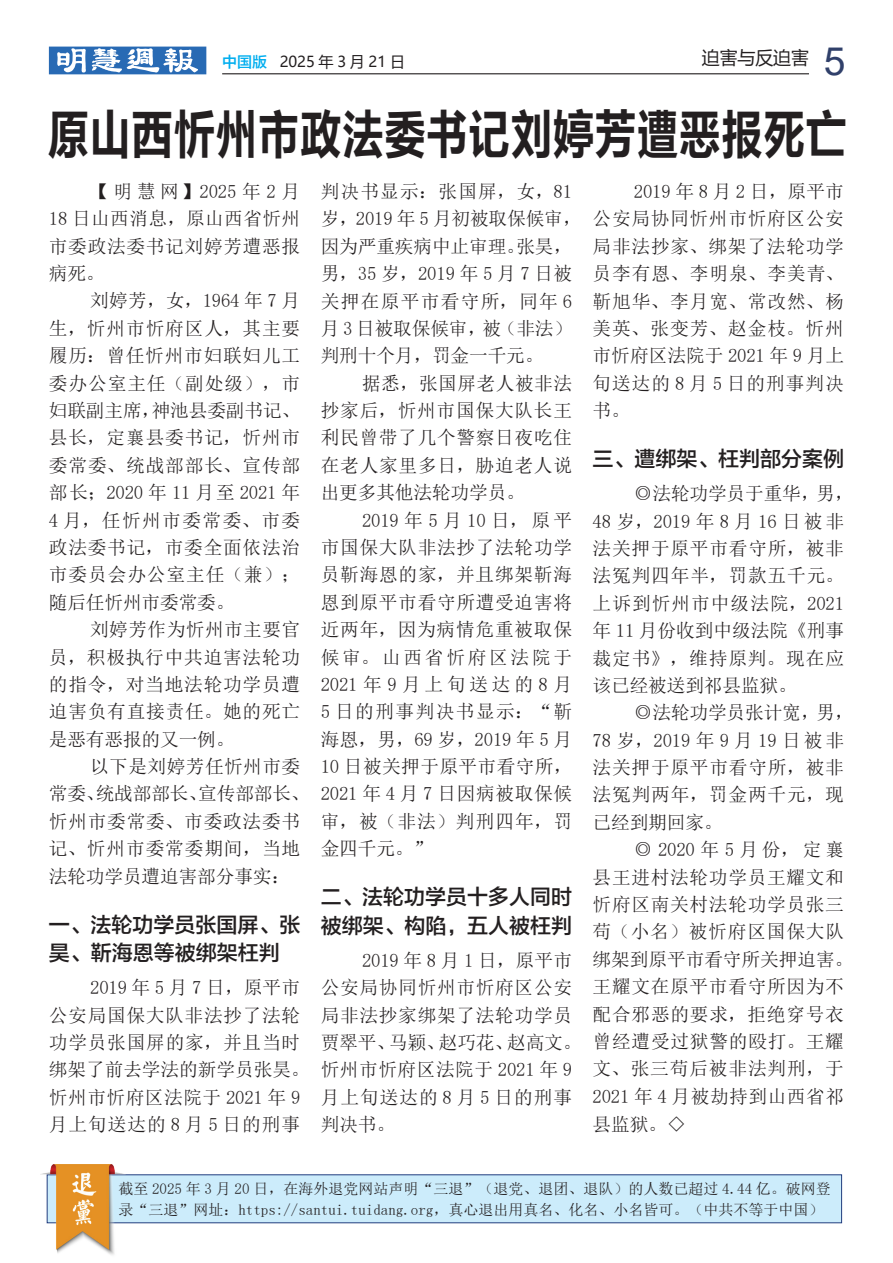
<style>
.page{position:relative;width:893px;height:1263px;background:#fff}
.page>*{position:absolute;margin:0;border:0;box-sizing:border-box;transform-origin:0 0}
.t1{font:54px "FZLTCHK GBK1 0";color:#231f20;scale:.78 1}
.t2{font:39px "Arial";color:#30406a}
.t3{font:21px/28.5px "FZLTZHK GBK1 0";color:#231f20}
.t4{font:18.75px/27.5px "N Sim Sun";letter-spacing:.035em;color:#231f20;text-align:justify}
.t5{font:18.75px/27.5px "N Sim Sun";letter-spacing:-.01em;color:#231f20}
.t6{font:18px "Microsoft Ya Hei";letter-spacing:-.01em;color:#231f20}
.t7{font:15px/21px "Sim Sun";color:#231f20}
.t8{font:15px "Microsoft Ya Hei";color:#231f20}
.s1{font-family:"FZLTZHK GBK1 0";color:#00aeef}
.s2{font-size:19.5px}
</style>
<div class="page">
<hr style="left:222px;top:73px;width:587px;height:1px;background:#231f20">
<svg style="left:49px;top:47px;width:157px;height:27px"></svg>
<div style="left:47px;top:1174px;width:795px;height:49px;background:#ccecfb;border:1px solid #213d7f"></div>
<img style="left:40px;top:1164px;width:85px;height:91px">
<p class="t8" style="left:222px;top:51px;width:184px"><span class="s1">中国版</span> 2025 年 3 月 21 日</p>
<h2 class="t2" style="left:824px;top:34px;width:23px">5</h2>
<p class="t6" style="left:702px;top:46px;width:109px">迫害与反迫害</p>
<h1 class="t1" style="left:47px;top:105px;width:1028px">原山西忻州市政法委书记刘婷芳遭恶报死亡</h1>
<p class="t4" style="left:49px;top:177px;width:253px;text-indent:41px">【明慧网】2025年2月18 日山西消息，原山西省忻州市委政法委书记刘婷芳遭恶报病死。</p>
<p class="t4" style="left:49px;top:287px;width:253px;text-indent:41px">刘婷芳，女，1964 年 7 月生，忻州市忻府区人，其主要履历：曾任忻州市妇联妇儿工委办公室主任（副处级），市妇联副主席，神池县委副书记、县长，定襄县委书记，忻州市委常委、统战部部长、宣传部部长；2020 年 11 月至 2021 年4 月，任忻州市委常委、市委政法委书记，市委全面依法治市委员会办公室主任（兼）；随后任忻州市委常委。</p>
<p class="t4" style="left:49px;top:616px;width:253px;text-indent:41px">刘婷芳作为忻州市主要官员，积极执行中共迫害法轮功的指令，对当地法轮功学员遭迫害负有直接责任。她的死亡是恶有恶报的又一例。</p>
<p class="t4" style="left:49px;top:753px;width:262px;text-align:left;text-indent:41px">以下是刘婷芳任忻州市委常委、统战部部长、宣传部部长、忻州市委常委、市委政法委书记、忻州市委常委期间，当地法轮功学员遭迫害部分事实：</p>
<p class="t3" style="left:49px;top:910px;width:253px">一、法轮功学员张国屏、张昊、靳海恩等被绑架枉判</p>
<p class="t4" style="left:49px;top:974px;width:262px;text-align:left;text-indent:41px">2019 年 5 月 7 日，原平市公安局国保大队非法抄了法轮功学员张国屏的家，并且当时绑架了前去学法的新学员张昊。忻州市忻府区法院于 2021 年 9月上旬送达的 8 月 5 日的刑事</p>
<p class="t5" style="left:321px;top:177px;width:262px">判决书显示：张国屏，女，81岁，2019 年 5 月初被取保候审，因为严重疾病中止审理。张昊，男，35 岁，2019 年 5 月 7 日被关押在原平市看守所，同年 6月 3 日被取保候审，被（非法）判刑十个月，罚金一千元。</p>
<p class="t4" style="left:321px;top:369px;width:253px;text-indent:41px">据悉，张国屏老人被非法抄家后，忻州市国保大队长王利民曾带了几个警察日夜吃住在老人家里多日，胁迫老人说出更多其他法轮功学员。</p>
<p class="t4" style="left:321px;top:506px;width:253px;text-indent:41px">2019 年 5 月 10 日，原平市国保大队非法抄了法轮功学员靳海恩的家，并且绑架靳海恩到原平市看守所遭受迫害将近两年，因为病情危重被取保候审。山西省忻府区法院于2021年9月上旬送达的8月5 日的刑事判决书显示：“靳海恩，男，69 岁，2019 年 5 月10 日被关押于原平市看守所，2021 年 4 月 7 日因病被取保候审，被（非法）判刑四年，罚金四千元。”</p>
<p class="t3" style="left:321px;top:883px;width:253px">二、法轮功学员十多人同时被绑架、构陷，五人被枉判</p>
<p class="t4" style="left:321px;top:946px;width:262px;text-align:left;text-indent:41px">2019 年 8 月 1 日，原平市公安局协同忻州市忻府区公安局非法抄家绑架了法轮功学员贾翠平、马颖、赵巧花、赵高文。忻州市忻府区法院于 2021 年 9月上旬送达的 8 月 5 日的刑事判决书。</p>
<p class="t4" style="left:593px;top:177px;width:253px;text-indent:41px">2019 年 8 月 2 日，原平市公安局协同忻州市忻府区公安局非法抄家、绑架了法轮功学员李有恩、李明泉、李美青、靳旭华、李月宽、常改然、杨美英、张变芳、赵金枝。忻州市忻府区法院于 2021 年 9 月上旬送达的 8 月 5 日的刑事判决书。</p>
<p class="t3" style="left:593px;top:445px;width:253px">三、遭绑架、枉判部分案例</p>
<p class="t4" style="left:593px;top:480px;width:262px;text-align:left;text-indent:41px">◎法轮功学员于重华，男，<br>48 岁，2019 年 8 月 16 日被非法关押于原平市看守所，被非法冤判四年半，罚款五千元。上诉到忻州市中级法院，2021年 11 月份收到中级法院《刑事裁定书》，维持原判。现在应该已经被送到祁县监狱。</p>
<p class="t4" style="left:593px;top:699px;width:262px;text-align:left;text-indent:41px">◎法轮功学员张计宽，男，<br>78 岁，2019 年 9 月 19 日被非法关押于原平市看守所，被非法冤判两年，罚金两千元，现已经到期回家。</p>
<p class="t4" style="left:593px;top:836px;width:262px;text-align:left;text-indent:41px">◎2020年5月份，定襄县王进村法轮功学员王耀文和忻府区南关村法轮功学员张三苟（小名）被忻府区国保大队绑架到原平市看守所关押迫害。王耀文在原平市看守所因为不配合邪恶的要求，拒绝穿号衣曾经遭受过狱警的殴打。王耀文、张三苟后被非法判刑，于<br>2021 年 4 月被劫持到山西省祁县监狱。<span class="s2">◇</span></p>
<p class="t7" style="left:118px;top:1178px;width:714px">截至 2025 年 3 月 20 日，在海外退党网站声明“三退”（退党、退团、退队）的人数已超过 4.44 亿。破网登录“三退”网址：https://santui.tuidang.org，真心退出用真名、化名、小名皆可。（中共不等于中国）</p>
</div>
